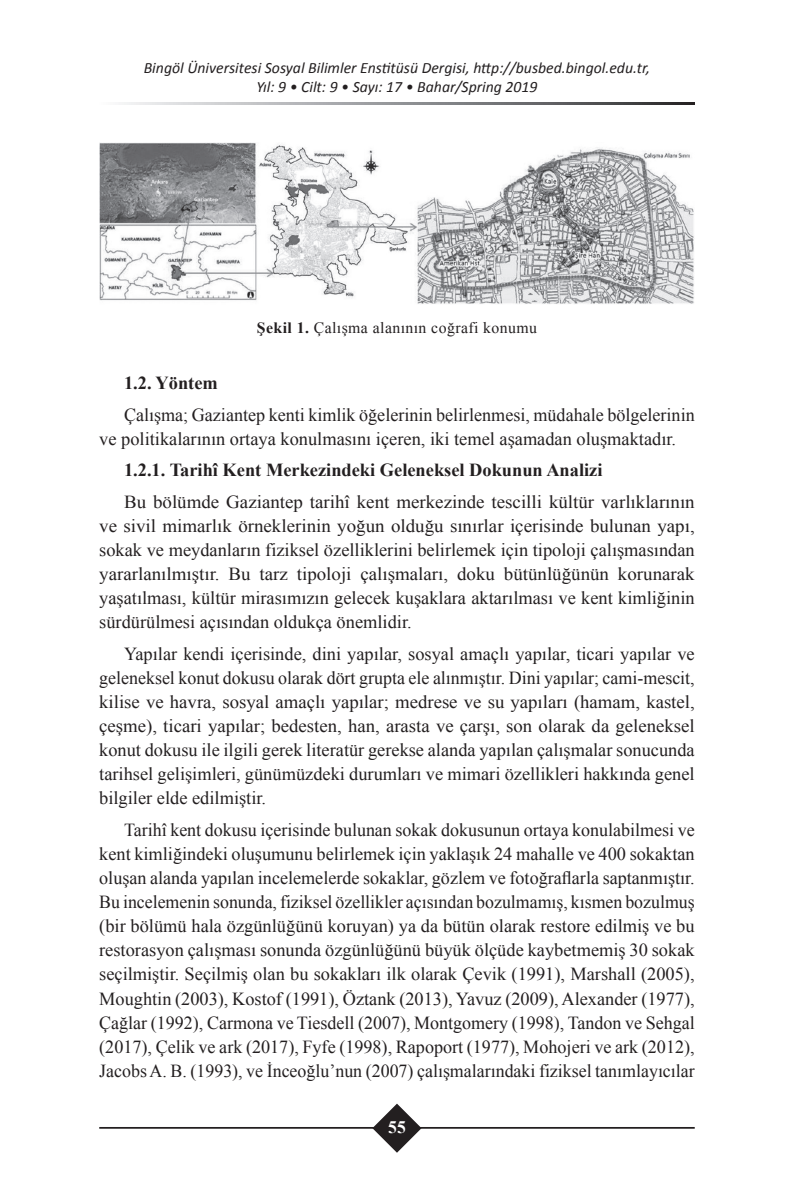
<style>
.page{position:relative;width:794px;height:1191px;background:#fff}
.page>*{position:absolute;margin:0;border:0;box-sizing:border-box;transform-origin:0 0}
.t1{font:18.38px/24.2px "Times New Roman";color:#231f20;text-align:justify}
.t2{font:700 18.38px "Times New Roman";color:#231f20}
.t3{font:700 17.5px "Times New Roman";color:#fff}
.t4{font:italic 15.75px/18.9px "Calibri";color:#231f20;text-align:center}
.t5{font:15.75px "Times New Roman";letter-spacing:.025em;color:#231f20}
.s1{font-weight:700}
</style>
<div class="page">
<hr style="left:99px;top:1127px;width:595px;height:1px;background:#231f20">
<svg style="left:372px;top:1103px;width:49px;height:49px"></svg>
<img style="left:122px;top:102px;width:572px;height:2px">
<img style="left:99px;top:142px;width:595px;height:162px">
<p class="t4" style="left:144px;top:58px;width:508px">Bingöl Üniversitesi Sosyal Bilimler Enstitüsü Dergisi, http://busbed.bingol.edu.tr,<br>Yıl: 9 • Cilt: 9 • Sayı: 17 • Bahar/Spring 2019</p>
<p class="t5" style="left:257px;top:317px;width:281px"><span class="s1">Şekil 1.</span> Çalışma alanının coğrafi konumu</p>
<p class="t2" style="left:124px;top:370px;width:95px">1.2. Yöntem</p>
<p class="t1" style="left:99px;top:402px;width:597px;text-indent:25px">Çalışma; Gaziantep kenti kimlik öğelerinin belirlenmesi, müdahale bölgelerinin ve politikalarının ortaya konulmasını içeren, iki temel aşamadan oluşmaktadır.</p>
<p class="t2" style="left:124px;top:457px;width:480px">1.2.1. Tarihî Kent Merkezindeki Geleneksel Dokunun Analizi</p>
<p class="t1" style="left:99px;top:489px;width:597px;text-indent:25px">Bu bölümde Gaziantep tarihî kent merkezinde tescilli kültür varlıklarının ve sivil mimarlık örneklerinin yoğun olduğu sınırlar içerisinde bulunan yapı, sokak ve meydanların fiziksel özelliklerini belirlemek için tipoloji çalışmasından yararlanılmıştır. Bu tarz tipoloji çalışmaları, doku bütünlüğünün korunarak yaşatılması, kültür mirasımızın gelecek kuşaklara aktarılması ve kent kimliğinin sürdürülmesi açısından oldukça önemlidir.</p>
<p class="t1" style="left:99px;top:641px;width:597px;text-indent:25px">Yapılar kendi içerisinde, dini yapılar, sosyal amaçlı yapılar, ticari yapılar ve geleneksel konut dokusu olarak dört grupta ele alınmıştır. Dini yapılar; cami-mescit, kilise ve havra, sosyal amaçlı yapılar; medrese ve su yapıları (hamam, kastel, çeşme), ticari yapılar; bedesten, han, arasta ve çarşı, son olarak da geleneksel konut dokusu ile ilgili gerek literatür gerekse alanda yapılan çalışmalar sonucunda tarihsel gelişimleri, günümüzdeki durumları ve mimari özellikleri hakkında genel bilgiler elde edilmiştir.</p>
<p class="t1" style="left:99px;top:817px;width:597px;text-indent:25px">Tarihî kent dokusu içerisinde bulunan sokak dokusunun ortaya konulabilmesi ve kent kimliğindeki oluşumunu belirlemek için yaklaşık 24 mahalle ve 400 sokaktan oluşan alanda yapılan incelemelerde sokaklar, gözlem ve fotoğraflarla saptanmıştır.<br>Bu incelemenin sonunda, fiziksel özellikler açısından bozulmamış, kısmen bozulmuş (bir bölümü hala özgünlüğünü koruyan) ya da bütün olarak restore edilmiş ve bu restorasyon çalışması sonunda özgünlüğünü büyük ölçüde kaybetmemiş 30 sokak seçilmiştir. Seçilmiş olan bu sokakları ilk olarak Çevik (1991), Marshall (2005), Moughtin (2003), Kostof (1991), Öztank (2013), Yavuz (2009), Alexander (1977), Çağlar (1992), Carmona ve Tiesdell (2007), Montgomery (1998), Tandon ve Sehgal (2017), Çelik ve ark (2017), Fyfe (1998), Rapoport (1977), Mohojeri ve ark (2012), JacobsA. B. (1993), ve İnceoğlu’nun (2007) çalışmalarındaki fiziksel tanımlayıcılar</p>
<p class="t3" style="left:388px;top:1115px;width:19px">55</p>
</div>
